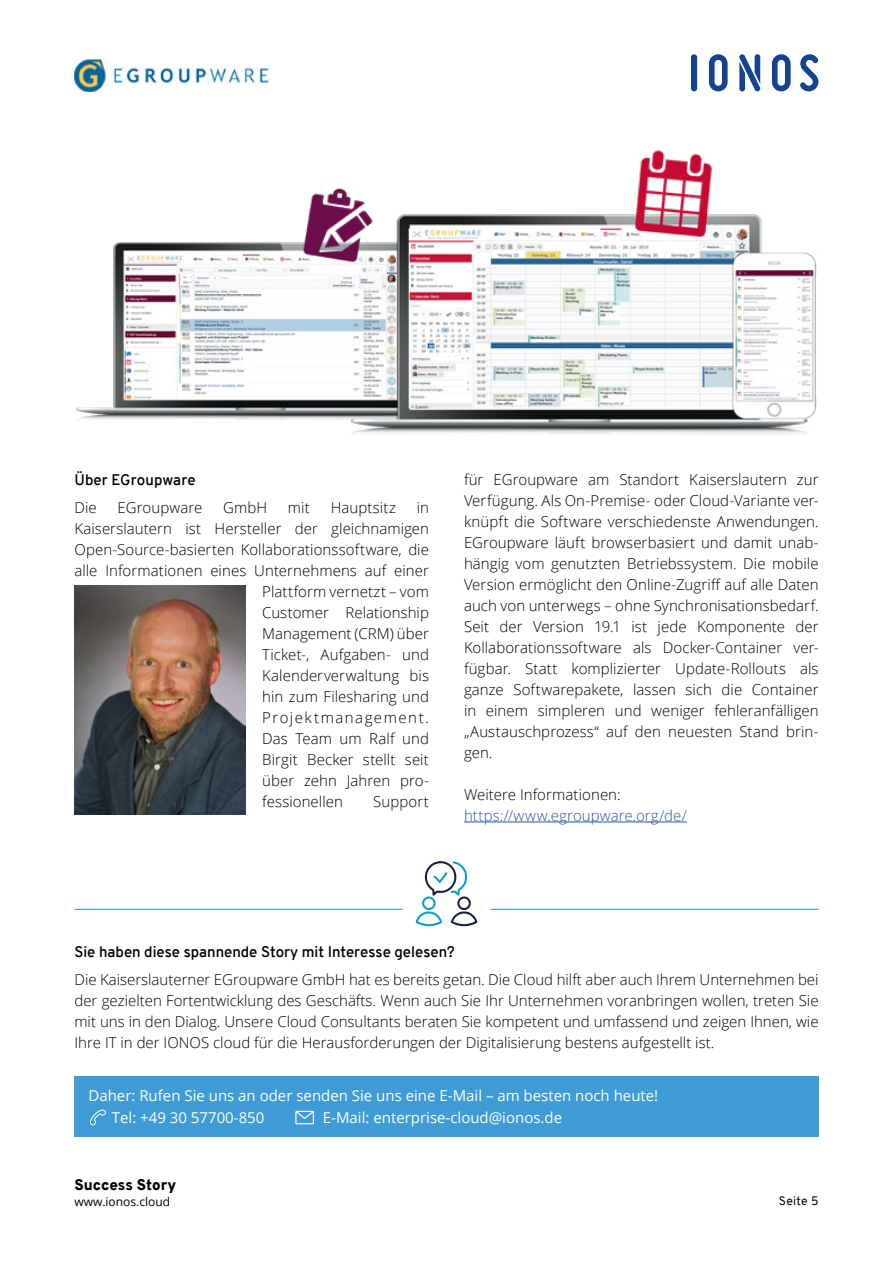
<style>
.page{position:relative;width:893px;height:1263px;background:#fff}
.page>*{position:absolute;margin:0;border:0;box-sizing:border-box;transform-origin:0 0}
.IONOS_Copy{font:300 15px/21px "Open Sans";letter-spacing:.005em;color:#000;text-align:justify}
.IONOS_Copy-2{font:15px "Open Sans";color:#fff}
.IONOS_Copy-3{font:600 15px "Overpass";color:#000}
.IONOS_Copy-4{font:300 15px "Open Sans";letter-spacing:.005em;color:#275b9b}
.IONOS_Copy-5{font:300 15px "Open Sans";letter-spacing:.1em;color:#000}
.t1{font:900 15px "Overpass";color:#000}
.t2{font:12px "Open Sans";color:#000}
.t3{font:12px "Overpass";letter-spacing:.025em;color:#000}
</style>
<div class="page">
<hr style="left:74px;top:909px;width:328px;height:1px;background:#3f9cd7">
<hr style="left:491px;top:909px;width:328px;height:1px;background:#3f9cd7">
<div style="left:74px;top:1076px;width:745px;height:61px;background:#3f9cd7"></div>
<svg style="left:416px;top:861px;width:61px;height:65px"></svg>
<svg style="left:89px;top:1109px;width:17px;height:17px"></svg>
<svg style="left:295px;top:1111px;width:19px;height:13px"></svg>
<hr style="left:464px;top:821px;width:223px;height:1px;background:#275b9b">
<img style="left:76px;top:188px;width:271px;height:232px">
<img style="left:347px;top:150px;width:461px;height:285px">
<img style="left:730px;top:253px;width:87px;height:166px">
<img style="left:74px;top:586px;width:171px;height:229px">
<svg style="left:800px;top:54px;width:19px;height:37px"></svg>
<svg style="left:772px;top:54px;width:19px;height:37px"></svg>
<svg style="left:739px;top:54px;width:21px;height:37px"></svg>
<svg style="left:709px;top:54px;width:19px;height:37px"></svg>
<svg style="left:691px;top:54px;width:6px;height:37px"></svg>
<img style="left:74px;top:59px;width:194px;height:32px">
<p class="IONOS_Copy-3" style="left:74px;top:469px;width:123px">Über EGroupware</p>
<p class="IONOS_Copy" style="left:74px;top:497px;width:24px">Die</p>
<p class="IONOS_Copy" style="left:118px;top:497px;width:86px">EGroupware</p>
<p class="IONOS_Copy" style="left:223px;top:497px;width:46px">GmbH</p>
<p class="IONOS_Copy" style="left:288px;top:497px;width:23px">mit</p>
<p class="IONOS_Copy" style="left:331px;top:497px;width:67px">Hauptsitz</p>
<p class="IONOS_Copy" style="left:417px;top:497px;width:14px">in</p>
<p class="IONOS_Copy" style="left:74px;top:518px;width:356px">Kaiserslautern ist Hersteller der gleichnamigen</p>
<p class="IONOS_Copy" style="left:74px;top:539px;width:356px">Open-Source-basierten Kollaborationssoftware, die</p>
<p class="IONOS_Copy" style="left:74px;top:560px;width:356px">alle Informationen eines Unternehmens auf einer</p>
<p class="IONOS_Copy" style="left:262px;top:581px;width:168px">Plattform vernetzt – vom</p>
<p class="IONOS_Copy" style="left:262px;top:602px;width:168px">Customer Relationship</p>
<p class="IONOS_Copy" style="left:262px;top:623px;width:168px">Management (CRM) über</p>
<p class="IONOS_Copy" style="left:262px;top:644px;width:168px">Ticket-, Aufgaben- und</p>
<p class="IONOS_Copy" style="left:262px;top:665px;width:168px">Kalenderverwaltung bis</p>
<p class="IONOS_Copy" style="left:262px;top:686px;width:168px">hin zum Filesharing und</p>
<p class="IONOS_Copy-5" style="left:262px;top:707px;width:168px">Projektmanagement.</p>
<p class="IONOS_Copy" style="left:262px;top:728px;width:168px">Das Team um Ralf und</p>
<p class="IONOS_Copy" style="left:262px;top:749px;width:168px">Birgit Becker stellt seit</p>
<p class="IONOS_Copy" style="left:262px;top:770px;width:168px">über zehn Jahren pro-</p>
<p class="IONOS_Copy" style="left:262px;top:791px;width:82px">fessionellen</p>
<p class="IONOS_Copy" style="left:373px;top:791px;width:57px">Support</p>
<p class="IONOS_Copy" style="left:464px;top:468px;width:356px">für EGroupware am Standort Kaiserslautern zur Verfügung. Als On-Premise- oder Cloud-Variante ver&shy;knüpft die Software verschiedenste Anwendungen.<br>EGroupware läuft browserbasiert und damit unab&shy;hängig vom genutzten Betriebssystem. Die mobile Version ermöglicht den Online-Zugriff auf alle Daten auch von unterwegs – ohne Synchronisationsbedarf.<br>Seit der Version 19.1 ist jede Komponente der Kollaborationssoftware als Docker-Container ver&shy;fügbar. Statt komplizierter Update-Rollouts als ganze Softwarepakete, lassen sich die Container in einem simpleren und weniger fehleranfälligen „Austauschprozess“ auf den neuesten Stand brin&shy;gen.</p>
<p class="IONOS_Copy" style="left:464px;top:783px;width:158px">Weitere Informationen:</p>
<p class="IONOS_Copy-4" style="left:464px;top:805px;width:224px">https://www.egroupware.org/de/</p>
<p class="IONOS_Copy-3" style="left:74px;top:941px;width:382px">Sie haben diese spannende Story mit Interesse gelesen?</p>
<p class="IONOS_Copy" style="left:74px;top:969px;width:746px">Die Kaiserslauterner EGroupware GmbH hat es bereits getan. Die Cloud hilft aber auch Ihrem Unternehmen bei der gezielten Fortentwicklung des Geschäfts. Wenn auch Sie Ihr Unternehmen voranbringen wollen, treten Sie mit uns in den Dialog. Unsere Cloud Consultants beraten Sie kompetent und umfassend und zeigen Ihnen, wie Ihre IT in der IONOS cloud für die Herausforderungen der Digitalisierung bestens aufgestellt ist.</p>
<p class="IONOS_Copy-2" style="left:88px;top:1085px;width:571px">Daher: Rufen Sie uns an oder senden Sie uns eine E-Mail – am besten noch heute!</p>
<p class="IONOS_Copy-2" style="left:112px;top:1107px;width:154px">Tel: +49 30 57700-850</p>
<p class="IONOS_Copy-2" style="left:323px;top:1107px;width:241px">E-Mail: enterprise-cloud@ionos.de</p>
<p class="t1" style="left:74px;top:1174px;width:103px">Success Story</p>
<p class="t2" style="left:74px;top:1193px;width:97px">www.ionos.cloud</p>
<p class="t3" style="left:779px;top:1193px;width:41px">Seite 5</p>
</div>
